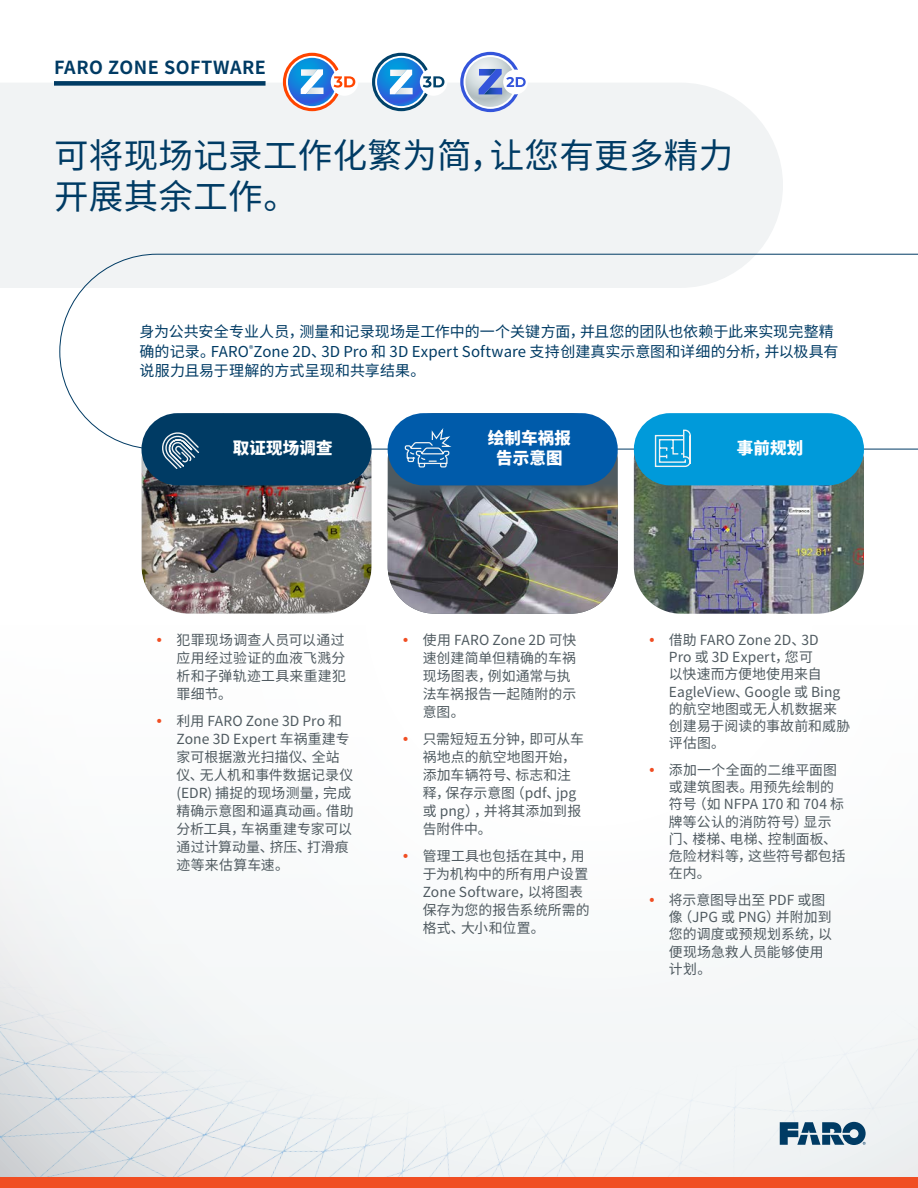
<style>
.page{position:relative;width:918px;height:1188px;background:#fff}
.page>*{position:absolute;margin:0;border:0;box-sizing:border-box;transform-origin:0 0}
.Header_1{font:34.5px/41.4px "Noto Sans CJ Ksc";letter-spacing:.01em;color:#003b64}
.Eyebrow_Headline{font:700 18px "Noto Sans CJ Ksc";letter-spacing:.03em;color:#003b64}
.Header_3{font:900 16.5px/19.8px "Noto Sans CJ Ksc";letter-spacing:.01em;color:#fff;text-align:center}
.Body_Text{font:15px/19.5px "Noto Sans CJ Ksc";letter-spacing:.005em;color:#003b64}
.t1{font:13.8px/18px "Noto Sans CJ Ksc";letter-spacing:.01em;color:#4f5a60}
</style>
<div class="page">
<img style="left:0;top:851px;width:918px;height:326px">
<svg style="left:780px;top:1122px;width:86px;height:23px"></svg>
<div style="left:0;top:1177px;width:918px;height:11px;background:#f04e23"></div>
<div style="left:140px;top:410px;width:234px;height:204px;background:#000;opacity:.5"></div>
<img style="left:388px;top:476px;width:230px;height:138px">
<img style="left:634px;top:455px;width:230px;height:159px">
<div style="left:0;top:83px;width:783px;height:205px;background:#f1f3f4"></div>
<svg style="left:59px;top:254px;width:859px;height:195px"></svg>
<div style="left:331px;top:68px;width:27px;height:28px;background:#fff;border-radius:50%"></div>
<svg style="left:283px;top:53px;width:72px;height:58px"></svg>
<div style="left:420px;top:68px;width:27px;height:28px;background:#fff;border-radius:50%"></div>
<svg style="left:372px;top:53px;width:72px;height:58px"></svg>
<div style="left:503px;top:70px;width:25px;height:24px;background:#fff;border-radius:50%"></div>
<svg style="left:460px;top:52px;width:66px;height:60px"></svg>
<div style="left:141px;top:413px;width:231px;height:72px;background:#003b64;border-radius:36px"></div>
<svg style="left:162px;top:432px;width:37px;height:37px"></svg>
<div style="left:388px;top:413px;width:230px;height:72px;background:#005baa;border-radius:36px"></div>
<svg style="left:404px;top:428px;width:48px;height:40px"></svg>
<div style="left:634px;top:413px;width:230px;height:72px;background:#009ada;border-radius:36px"></div>
<svg style="left:654px;top:429px;width:37px;height:56px"></svg>
<div style="left:54px;top:81px;width:212px;height:5px;background:#003b64"></div>
<svg style="left:404px;top:854px;width:4px;height:4px"></svg>
<svg style="left:650px;top:898px;width:4px;height:4px"></svg>
<p class="Eyebrow_Headline" style="left:54px;top:58px;width:214px">FARO ZONE SOFTWARE</p>
<p class="Header_1" style="left:54px;top:135px;width:681px">可将现场记录工作化繁为简，让您有更多精力开展其余工作。</p>
<p class="Body_Text" style="left:139px;top:323px;width:701px">身为公共安全专业人员，测量和记录现场是工作中的一个关键方面，并且您的团队也依赖于此来实现完整精确的记录。FARO<sup>®</sup>Zone 2D、3D Pro 和 3D Expert Software 支持创建真实示意图和详细的分析，并以极具有说服力且易于理解的方式呈现和共享结果。</p>
<p class="Header_3" style="left:233px;top:439px;width:101px">取证现场调查</p>
<p class="Header_3" style="left:488px;top:429px;width:85px">绘制车祸报告示意图</p>
<p class="Header_3" style="left:737px;top:439px;width:68px">事前规划</p>
<p class="t1" style="left:177px;top:631px;width:171px;text-align:justify">犯罪现场调查人员可以通过应用经过验证的血液飞溅分析和子弹轨迹工具来重建犯罪细节。</p>
<p class="t1" style="left:177px;top:712px;width:178px">利用 FARO Zone 3D Pro 和<br>Zone 3D Expert 车祸重建专家可根据激光扫描仪、全站仪、无人机和事件数据记录仪(EDR) 捕捉的现场测量，完成精确示意图和逼真动画。借助分析工具，车祸重建专家可以通过计算动量、挤压、打滑痕迹等来估算车速。</p>
<p class="t1" style="left:423px;top:631px;width:155px">使用 FARO Zone 2D 可快速创建简单但精确的车祸现场图表，例如通常与执法车祸报告一起随附的示意图。</p>
<p class="t1" style="left:423px;top:730px;width:163px">只需短短五分钟，即可从车祸地点的航空地图开始，添加车辆符号、标志和注释，保存示意图（pdf、jpg或 png），并将其添加到报告附件中。</p>
<p class="t1" style="left:423px;top:848px;width:169px">管理工具也包括在其中，用于为机构中的所有用户设置<br>Zone Software，以将图表保存为您的报告系统所需的格式、大小和位置。</p>
<p class="t1" style="left:669px;top:632px;width:183px;line-height:17.2px">借助 FARO Zone 2D、3D<br>Pro 或 3D Expert，您可<br>以快速而方便地使用来自<br>EagleView、Google 或 Bing的航空地图或无人机数据来创建易于阅读的事故前和威胁评估图。</p>
<p class="t1" style="left:669px;top:762px;width:178px;line-height:17.2px">添加一个全面的二维平面图或建筑图表。用预先绘制的符号（如 NFPA 170 和 704 标牌等公认的消防符号）显示门、楼梯、电梯、控制面板、危险材料等，这些符号都包括在内。</p>
<p class="t1" style="left:669px;top:891px;width:165px;line-height:17.2px">将示意图导出至 PDF 或图像（JPG 或 PNG）并附加到您的调度或预规划系统，以便现场急救人员能够使用计划。</p>
</div>
